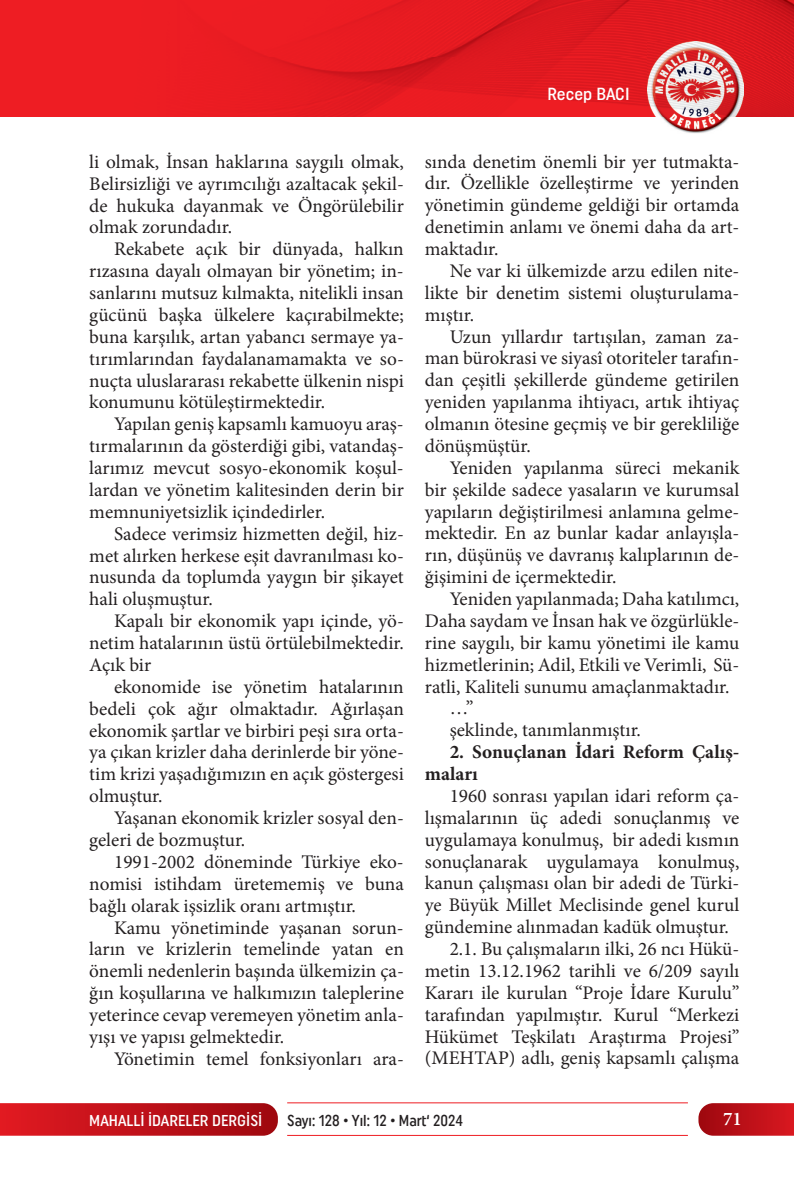
<style>
.page{position:relative;width:794px;height:1191px;background:#fff}
.page>*{position:absolute;margin:0;border:0;box-sizing:border-box;transform-origin:0 0}
.t1{font:19.25px/21.9px "Minion Pro";color:#231f20;text-align:justify}
.t2{font:700 19.25px/21.9px "Minion Pro";color:#231f20}
.t3{font:600 19.25px "Minion Pro";color:#fff}
.t4{font:500 17.5px "Uniform Condensed";color:#fff}
.t5{font:15.75px "Uniform Condensed 2";color:#231f20;scale:.95 1}
.t6{font:500 15.75px "Uniform Condensed";color:#fff}
</style>
<div class="page">
<svg style="left:1px;top:1103px;width:277px;height:32px;background:#c0141c"></svg>
<hr style="left:0;top:1103px;width:1px;height:32px;background:#e21a21">
<svg style="left:698px;top:1103px;width:96px;height:32px;background:#be1920"></svg>
<hr style="left:287px;top:1102px;width:401px;height:1px;background:#ee1d23">
<hr style="left:287px;top:1135px;width:401px;height:1px;background:#ee1d23">
<img style="left:647px;top:58px;width:96px;height:75px">
<img style="left:8px;top:0;width:786px;height:58px">
<img style="left:743px;top:58px;width:51px;height:59px">
<img style="left:8px;top:58px;width:639px;height:59px">
<p class="t1" style="left:89px;top:151px;width:316px">li olmak, İnsan haklarına saygılı olmak, Belirsizliği ve ayrımcılığı azaltacak şekil&shy;de hukuka dayanmak ve Öngörülebilir olmak zorundadır.</p>
<p class="t1" style="left:89px;top:238px;width:316px;text-indent:25px">Rekabete açık bir dünyada, halkın rızasına dayalı olmayan bir yönetim; in&shy;sanlarını mutsuz kılmakta, nitelikli insan gücünü başka ülkelere kaçırabilmekte; buna karşılık, artan yabancı sermaye ya&shy;tırımlarından faydalanamamakta ve so&shy;nuçta uluslararası rekabette ülkenin nispi konumunu kötüleştirmektedir.</p>
<p class="t1" style="left:89px;top:413px;width:316px;text-indent:25px">Yapılan geniş kapsamlı kamuoyu araş&shy;tırmalarının da gösterdiği gibi, vatandaş&shy;larımız mevcut sosyo-ekonomik koşul&shy;lardan ve yönetim kalitesinden derin bir memnuniyetsizlik içindedirler.</p>
<p class="t1" style="left:89px;top:523px;width:316px;text-indent:25px">Sadece verimsiz hizmetten değil, hiz&shy;met alırken herkese eşit davranılması ko&shy;nusunda da toplumda yaygın bir şikayet hali oluşmuştur.</p>
<p class="t1" style="left:89px;top:610px;width:316px;text-indent:25px">Kapalı bir ekonomik yapı içinde, yö&shy;netim hatalarının üstü örtülebilmektedir.<br>Açık bir</p>
<p class="t1" style="left:89px;top:676px;width:316px;text-indent:25px">ekonomide ise yönetim hatalarının bedeli çok ağır olmaktadır. Ağırlaşan ekonomik şartlar ve birbiri peşi sıra orta&shy;ya çıkan krizler daha derinlerde bir yöne&shy;tim krizi yaşadığımızın en açık göstergesi olmuştur.</p>
<p class="t1" style="left:89px;top:807px;width:316px;text-indent:25px">Yaşanan ekonomik krizler sosyal den&shy;geleri de bozmuştur.</p>
<p class="t1" style="left:89px;top:851px;width:316px;text-indent:25px">1991-2002 döneminde Türkiye eko&shy;nomisi istihdam üretememiş ve buna bağlı olarak işsizlik oranı artmıştır.</p>
<p class="t1" style="left:89px;top:916px;width:316px;text-indent:25px">Kamu yönetiminde yaşanan sorun&shy;ların ve krizlerin temelinde yatan en önemli nedenlerin başında ülkemizin ça&shy;ğın koşullarına ve halkımızın taleplerine yeterince cevap veremeyen yönetim anla&shy;yışı ve yapısı gelmektedir.</p>
<p class="t1" style="left:114px;top:1047px;width:291px">Yönetimin temel fonksiyonları ara-</p>
<p class="t4" style="left:547px;top:83px;width:83px">Recep BACI</p>
<p class="t1" style="left:425px;top:150px;width:316px">sında denetim önemli bir yer tutmakta&shy;dır. Özellikle özelleştirme ve yerinden yönetimin gündeme geldiği bir ortamda denetimin anlamı ve önemi daha da art&shy;maktadır.</p>
<p class="t1" style="left:425px;top:260px;width:316px;text-indent:25px">Ne var ki ülkemizde arzu edilen nite&shy;likte bir denetim sistemi oluşturulama&shy;mıştır.</p>
<p class="t1" style="left:425px;top:325px;width:316px;text-indent:25px">Uzun yıllardır tartışılan, zaman za&shy;man bürokrasi ve siyasî otoriteler tarafın&shy;dan çeşitli şekillerde gündeme getirilen yeniden yapılanma ihtiyacı, artık ihtiyaç olmanın ötesine geçmiş ve bir gerekliliğe dönüşmüştür.</p>
<p class="t1" style="left:425px;top:457px;width:316px;text-indent:25px">Yeniden yapılanma süreci mekanik bir şekilde sadece yasaların ve kurumsal yapıların değiştirilmesi anlamına gelme&shy;mektedir. En az bunlar kadar anlayışla&shy;rın, düşünüş ve davranış kalıplarının de&shy;ğişimini de içermektedir.</p>
<p class="t1" style="left:449px;top:588px;width:291px">Yeniden yapılanmada; Daha katılımcı,</p>
<p class="t1" style="left:425px;top:610px;width:316px">Daha saydam ve İnsan hak ve özgürlükle-</p>
<p class="t1" style="left:425px;top:632px;width:316px">rine saygılı, bir kamu yönetimi ile kamu</p>
<p class="t1" style="left:425px;top:653px;width:316px">hizmetlerinin; Adil, Etkili ve Verimli, Sü-</p>
<p class="t1" style="left:425px;top:675px;width:306px">ratli, Kaliteli sunumu amaçlanmaktadır.</p>
<p class="t1" style="left:449px;top:697px;width:25px">…”</p>
<p class="t1" style="left:449px;top:719px;width:193px">şeklinde, tanımlanmıştır.</p>
<p class="t2" style="left:425px;top:741px;width:316px;text-indent:25px">2. Sonuçlanan İdari Reform Çalış&shy;maları</p>
<p class="t1" style="left:449px;top:785px;width:291px">1960 sonrası yapılan idari reform ça-</p>
<p class="t1" style="left:425px;top:807px;width:316px">lışmalarının üç adedi sonuçlanmış ve</p>
<p class="t1" style="left:425px;top:828px;width:316px">uygulamaya konulmuş, bir adedi kısmın</p>
<p class="t1" style="left:425px;top:850px;width:316px">sonuçlanarak uygulamaya konulmuş,</p>
<p class="t1" style="left:425px;top:872px;width:316px">kanun çalışması olan bir adedi de Türki-</p>
<p class="t1" style="left:425px;top:894px;width:316px">ye Büyük Millet Meclisinde genel kurul</p>
<p class="t1" style="left:425px;top:916px;width:306px">gündemine alınmadan kadük olmuştur.</p>
<p class="t1" style="left:449px;top:938px;width:291px">2.1. Bu çalışmaların ilki, 26 ncı Hükü-</p>
<p class="t1" style="left:425px;top:960px;width:316px">metin 13.12.1962 tarihli ve 6/209 sayılı</p>
<p class="t1" style="left:425px;top:981px;width:316px">Kararı ile kurulan “Proje İdare Kurulu”</p>
<p class="t1" style="left:425px;top:1003px;width:316px">tarafından yapılmıştır. Kurul “Merkezi</p>
<p class="t1" style="left:425px;top:1025px;width:316px">Hükümet Teşkilatı Araştırma Projesi”</p>
<p class="t1" style="left:425px;top:1047px;width:316px">(MEHTAP) adlı, geniş kapsamlı çalışma</p>
<p class="t6" style="left:89px;top:1111px;width:175px">MAHALLİ İDARELER DERGİSİ</p>
<p class="t5" style="left:287px;top:1111px;width:187px">Sayı: 128 • Yıl: 12 • Mart‘ 2024</p>
<p class="t3" style="left:723px;top:1105px;width:20px">71</p>
</div>
